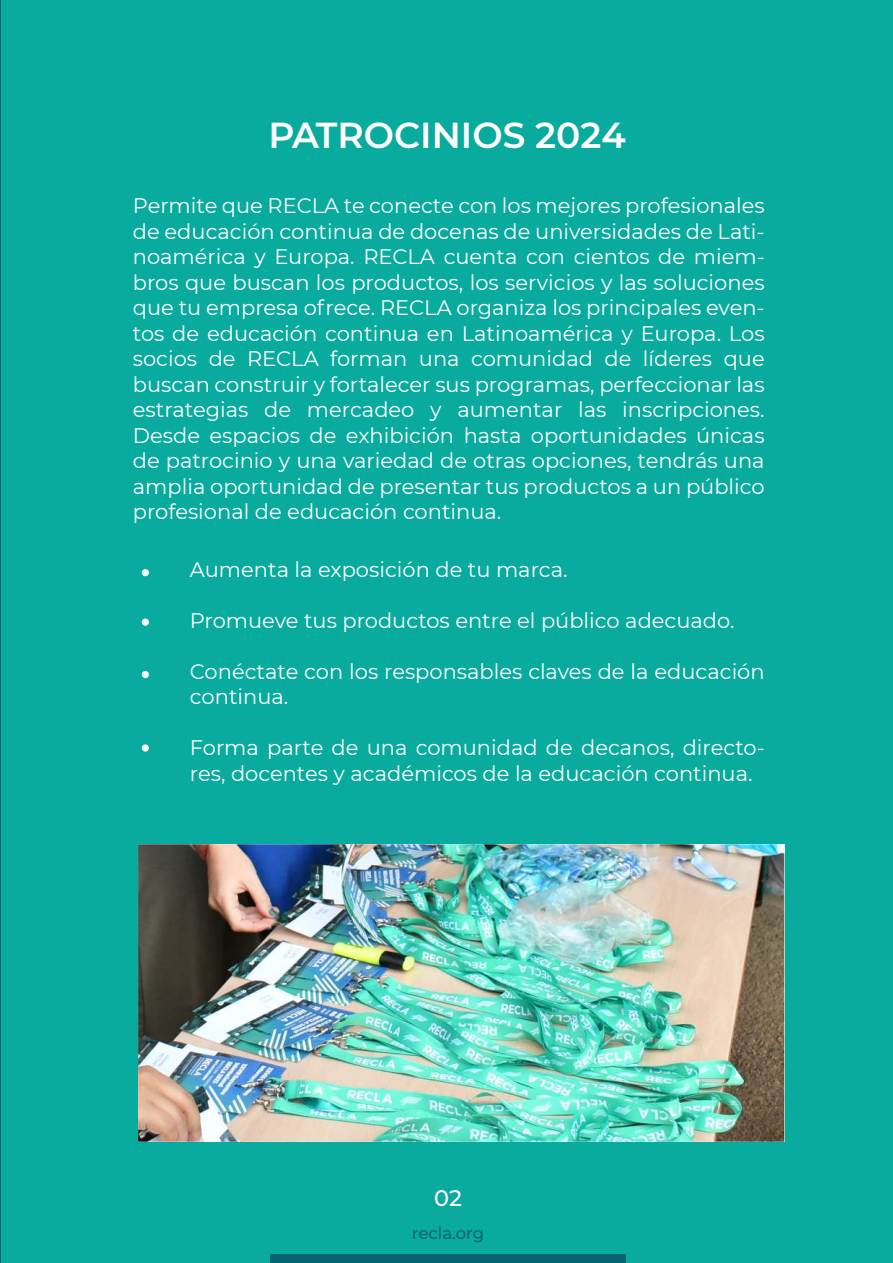
<style>
.page{position:relative;width:893px;height:1263px;background:#fff}
.page>*{position:absolute;margin:0;border:0;box-sizing:border-box;transform-origin:0 0}
.t1{font:600 36px "Montserrat";color:#fff}
.t2{font:500 22.5px "Montserrat";color:#fff}
.t3{font:21px/25.5px "Montserrat";color:#fff}
.t4{font:500 16.5px "Montserrat";letter-spacing:-.005em;color:#046571}
</style>
<div class="page">
<div style="left:0;top:0;width:14px;height:1263px;background:#08ab9e"></div>
<div style="left:2px;top:0;width:891px;height:1263px;background:#08ab9e"></div>
<div style="left:142px;top:744px;width:7px;height:8px;background:#fff;border-radius:50%"></div>
<div style="left:142px;top:671px;width:7px;height:7px;background:#fff;border-radius:50%"></div>
<div style="left:142px;top:618px;width:7px;height:8px;background:#fff;border-radius:50%"></div>
<div style="left:142px;top:569px;width:7px;height:7px;background:#fff;border-radius:50%"></div>
<div style="left:270px;top:1254px;width:356px;height:9px;background:#046571"></div>
<img style="left:138px;top:844px;width:646px;height:297px">
<h1 class="t1" style="left:269px;top:110px;width:359px">PATROCINIOS 2024</h1>
<p class="t3" style="left:133px;top:192px;width:633px;text-align:justify">Permite que RECLA te conecte con los mejores profesionales de educación continua de docenas de universidades de Lati&shy;noamérica y Europa. RECLA cuenta con cientos de miem&shy;bros que buscan los productos, los servicios y las soluciones que tu empresa ofrece. RECLA organiza los principales even&shy;tos de educación continua en Latinoamérica y Europa. Los socios de RECLA forman una comunidad de líderes que buscan construir y fortalecer sus programas, perfeccionar las estrategias de mercadeo y aumentar las inscripciones.<br>Desde espacios de exhibición hasta oportunidades únicas de patrocinio y una variedad de otras opciones, tendrás una amplia oportunidad de presentar tus productos a un público profesional de educación continua.</p>
<p class="t3" style="left:190px;top:556px;width:379px">Aumenta la exposición de tu marca.</p>
<p class="t3" style="left:190px;top:607px;width:546px">Promueve tus productos entre el público adecuado.</p>
<p class="t3" style="left:190px;top:658px;width:576px">Conéctate con los responsables claves de la educación continua.</p>
<p class="t3" style="left:190px;top:734px;width:576px">Forma parte de una comunidad de decanos, directo&shy;res, docentes y académicos de la educación continua.</p>
<p class="t2" style="left:434px;top:1182px;width:29px">02</p>
<p class="t4" style="left:412px;top:1221px;width:74px">recla.org</p>
</div>
